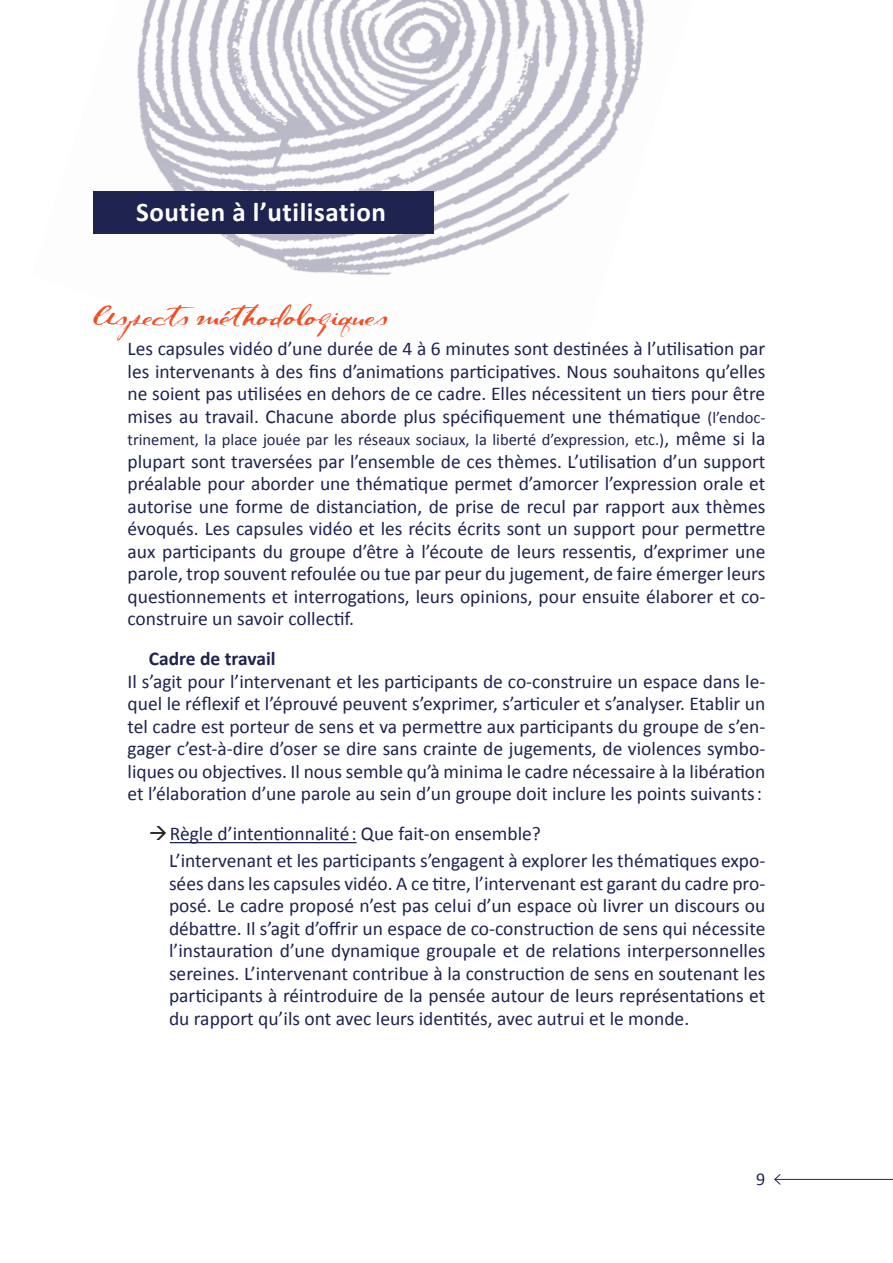
<style>
.page{position:relative;width:893px;height:1263px;background:#fff}
.page>*{position:absolute;margin:0;border:0;box-sizing:border-box;transform-origin:0 0}
.t1{font:30px "Dark Roast";color:#f04d22;scale:1.25 1}
.t2{font:700 27px "Calibri";letter-spacing:.02em;color:#fff}
.t3{font:19.5px/22.5px "Calibri";color:#1e234f;text-align:justify}
.t4{font:700 19.5px "Calibri";color:#1e234f}
.t5{font:18px "Calibri";color:#1e234f}
.t6{font:16.5px "Calibri";color:#1e234f}
.s1{font-size:16.5px}
.s2{font-size:19.5px}
.s3{color:#231f20}
</style>
<div class="page">
<img style="left:537px;top:0;width:107px;height:219px">
<img style="left:380px;top:0;width:157px;height:275px">
<img style="left:223px;top:0;width:157px;height:275px">
<img style="left:93px;top:0;width:130px;height:236px">
<hr style="left:170px;top:842px;width:187px;height:1px;background:#1e234f">
<div style="left:94px;top:191px;width:340px;height:43px;background:#1e234f"></div>
<hr style="left:775px;top:1179px;width:118px;height:1px;background:#1e234f">
<svg style="left:774px;top:1174px;width:7px;height:11px"></svg>
<h2 class="t2" style="left:136px;top:195px;width:251px">Soutien à l’utilisation</h2>
<h1 class="t1" style="left:94px;top:297px;width:237px">Aspects méthodologiques</h1>
<p class="t3" style="left:128px;top:338px;width:639px">Les capsules vidéo d’une durée de 4 à 6 minutes sont destinées à l’utilisation par les intervenants à des fins d’animations participatives. Nous souhaitons qu’elles ne soient pas utilisées en dehors de ce cadre. Elles nécessitent un tiers pour être mises au travail. Chacune aborde plus spécifiquement une thématique <span class="s1">(l’endoc-</span></p>
<p class="t6" style="left:128px;top:429px;width:639px">trinement, la place jouée par les réseaux sociaux, la liberté d’expression, etc.)<span class="s2">, même si la</span></p>
<p class="t3" style="left:128px;top:450px;width:639px">plupart sont traversées par l’ensemble de ces thèmes. L’utilisation d’un support préalable pour aborder une thématique permet d’amorcer l’expression orale et autorise une forme de distanciation, de prise de recul par rapport aux thèmes évoqués. Les capsules vidéo et les récits écrits sont un support pour permettre aux participants du groupe d’être à l’écoute de leurs ressentis, d’exprimer une parole, trop souvent refoulée ou tue par peur du jugement, de faire émerger leurs questionnements et interrogations, leurs opinions, pour ensuite élaborer et co&shy;construire un savoir collectif.</p>
<p class="t4" style="left:149px;top:646px;width:128px">Cadre de travail</p>
<p class="t3" style="left:128px;top:670px;width:639px">Il s’agit pour l’intervenant et les participants de co-construire un espace dans le&shy;quel le réflexif et l’éprouvé peuvent s’exprimer, s’articuler et s’analyser. Etablir un tel cadre est porteur de sens et va permettre aux participants du groupe de s’en&shy;gager c’est-à-dire d’oser se dire sans crainte de jugements, de violences symbo&shy;liques ou objectives. Il nous semble qu’à minima le cadre nécessaire à la libération et l’élaboration d’une parole au sein d’un groupe doit inclure les points suivants:</p>
<p class="t3" style="left:169px;top:821px;width:598px;line-height:26.7px;text-indent:-20px"><span class="s3">→</span>Règle d’intentionnalité: Que fait-on ensemble?<br>L’intervenant et les participants s’engagent à explorer les thématiques expo-</p>
<p class="t3" style="left:169px;top:872px;width:598px">sées dans les capsules vidéo. A ce titre, l’intervenant est garant du cadre pro&shy;posé. Le cadre proposé n’est pas celui d’un espace où livrer un discours ou débattre. Il s’agit d’offrir un espace de co-construction de sens qui nécessite l’instauration d’une dynamique groupale et de relations interpersonnelles sereines. L’intervenant contribue à la construction de sens en soutenant les participants à réintroduire de la pensée autour de leurs représentations et du rapport qu’ils ont avec leurs identités, avec autrui et le monde.</p>
<p class="t5" style="left:756px;top:1168px;width:11px">9</p>
</div>
